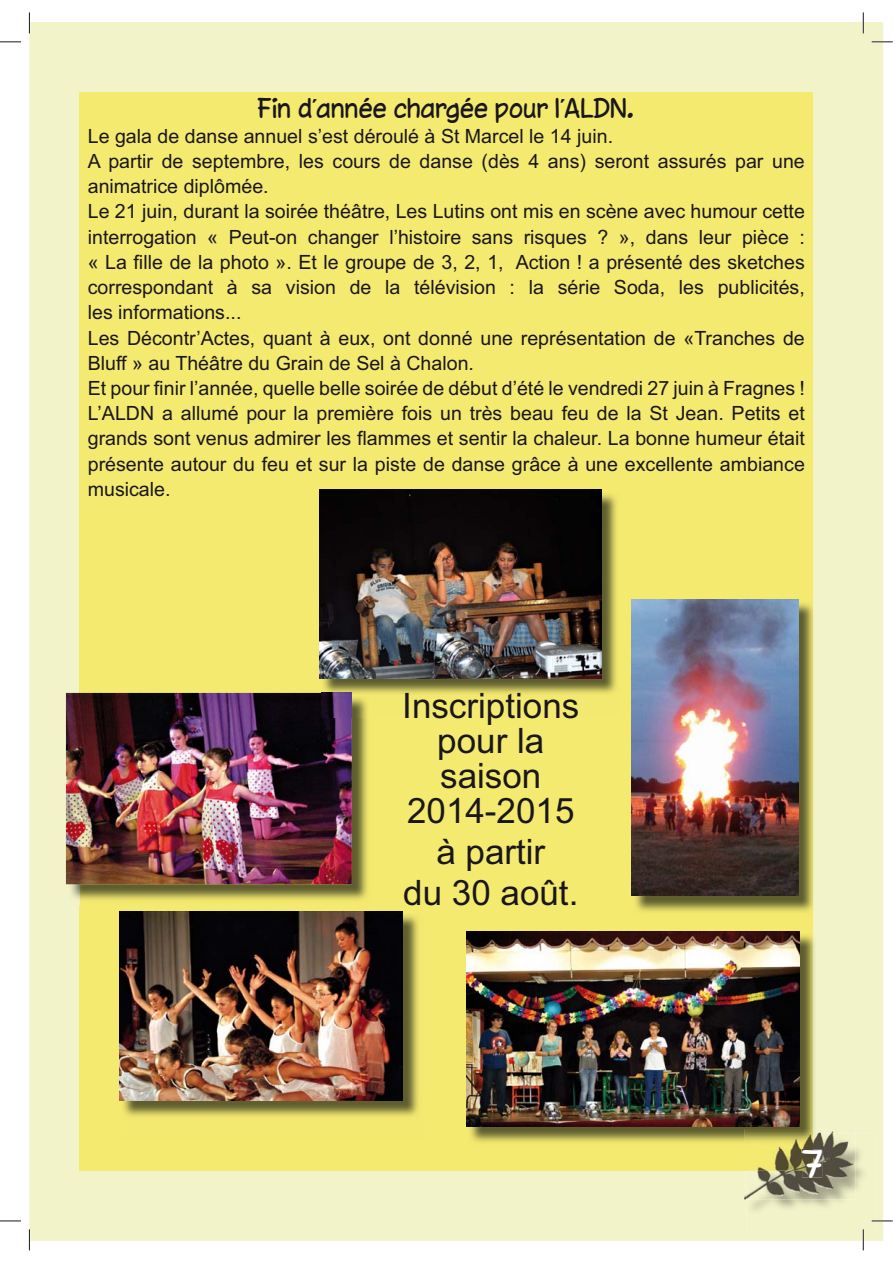
<style>
.page{position:relative;width:893px;height:1263px;background:#fff}
.page>*{position:absolute;margin:0;border:0;box-sizing:border-box;transform-origin:0 0}
.t1{font:34.95px/35px "Arial";color:#1a171c;text-align:center}
.t2{font:34.95px "Chinacat";color:#fff}
.t3{font:25.2px "Chinacat";color:#1a171c}
.t4{font:19.65px/25.2px "Arial";color:#1a171c}
</style>
<div class="page">
<div style="left:29px;top:22px;width:854px;height:1219px;background:#f3f3c9"></div>
<div style="left:80px;top:92px;width:733px;height:1079px;background:#f4ea6f"></div>
<img style="left:635px;top:601px;width:198px;height:315px">
<img style="left:631px;top:599px;width:167px;height:297px">
<img style="left:746px;top:1134px;width:129px;height:98px">
<img style="left:744px;top:1129px;width:111px;height:71px">
<img style="left:746px;top:1134px;width:109px;height:66px">
<img style="left:802px;top:1150px;width:20px;height:28px">
<img style="left:802px;top:1150px;width:11px;height:21px">
<img style="left:68px;top:884px;width:12px;height:21px">
<img style="left:80px;top:717px;width:288px;height:183px">
<img style="left:66px;top:693px;width:286px;height:191px">
<img style="left:123px;top:915px;width:295px;height:201px">
<img style="left:119px;top:911px;width:284px;height:190px">
<img style="left:321px;top:492px;width:296px;height:202px">
<img style="left:352px;top:697px;width:15px;height:20px">
<img style="left:321px;top:693px;width:31px;height:24px">
<img style="left:319px;top:490px;width:282px;height:188px">
<img style="left:813px;top:933px;width:8px;height:196px">
<img style="left:468px;top:933px;width:345px;height:216px">
<svg style="left:813px;top:1129px;width:8px;height:5px"></svg>
<img style="left:746px;top:1134px;width:75px;height:15px">
<img style="left:466px;top:931px;width:334px;height:195px">
<hr style="left:872px;top:41px;width:21px;height:2px;background:#fff">
<hr style="left:872px;top:1220px;width:21px;height:2px;background:#fff">
<hr style="left:862px;top:12px;width:2px;height:21px;background:#fff">
<hr style="left:862px;top:1229px;width:2px;height:21px;background:#fff">
<svg style="left:0;top:42px;width:21px;height:1px"></svg>
<svg style="left:872px;top:42px;width:21px;height:1px"></svg>
<svg style="left:0;top:1221px;width:21px;height:1px"></svg>
<svg style="left:872px;top:1221px;width:21px;height:1px"></svg>
<svg style="left:29px;top:12px;width:1px;height:21px"></svg>
<svg style="left:29px;top:1229px;width:1px;height:21px"></svg>
<svg style="left:863px;top:12px;width:1px;height:21px"></svg>
<svg style="left:863px;top:1229px;width:1px;height:21px"></svg>
<p class="t3" style="left:258px;top:97px;width:378px">Fin d’année chargée pour l’ALDN.</p>
<p class="t4" style="left:88px;top:125px;width:719px">Le gala de danse annuel s’est déroulé à St Marcel le 14 juin.<br>A partir de septembre, les cours de danse (dès 4 ans) seront assurés par une animatrice diplômée.<br>Le 21 juin, durant la soirée théâtre, Les Lutins ont mis en scène avec humour cette interrogation « Peut-on changer l’histoire sans risques ? », dans leur pièce : « La fille de la photo ». Et le groupe de 3, 2, 1, Action ! a présenté des sketches correspondant à sa vision de la télévision : la série Soda, les publicités, les informations...<br>Les Décontr’Actes, quant à eux, ont donné une représentation de «Tranches de Bluff » au Théâtre du Grain de Sel à Chalon.<br>Et pour finir l’année, quelle belle soirée de début d’été le vendredi 27 juin à Fragnes !<br>L’ALDN a allumé pour la première fois un très beau feu de la St Jean. Petits et grands sont venus admirer les flammes et sentir la chaleur. La bonne humeur était présente autour du feu et sur la piste de danse grâce à une excellente ambiance musicale.</p>
<h1 class="t1" style="left:402px;top:692px;width:179px">Inscriptions pour la saison<br>2014-2015</h1>
<h1 class="t1" style="left:403px;top:835px;width:177px;line-height:40.7px">à partir<br>du 30 août.</h1>
<h1 class="t2" style="left:802px;top:1150px;width:23px">7</h1>
</div>
